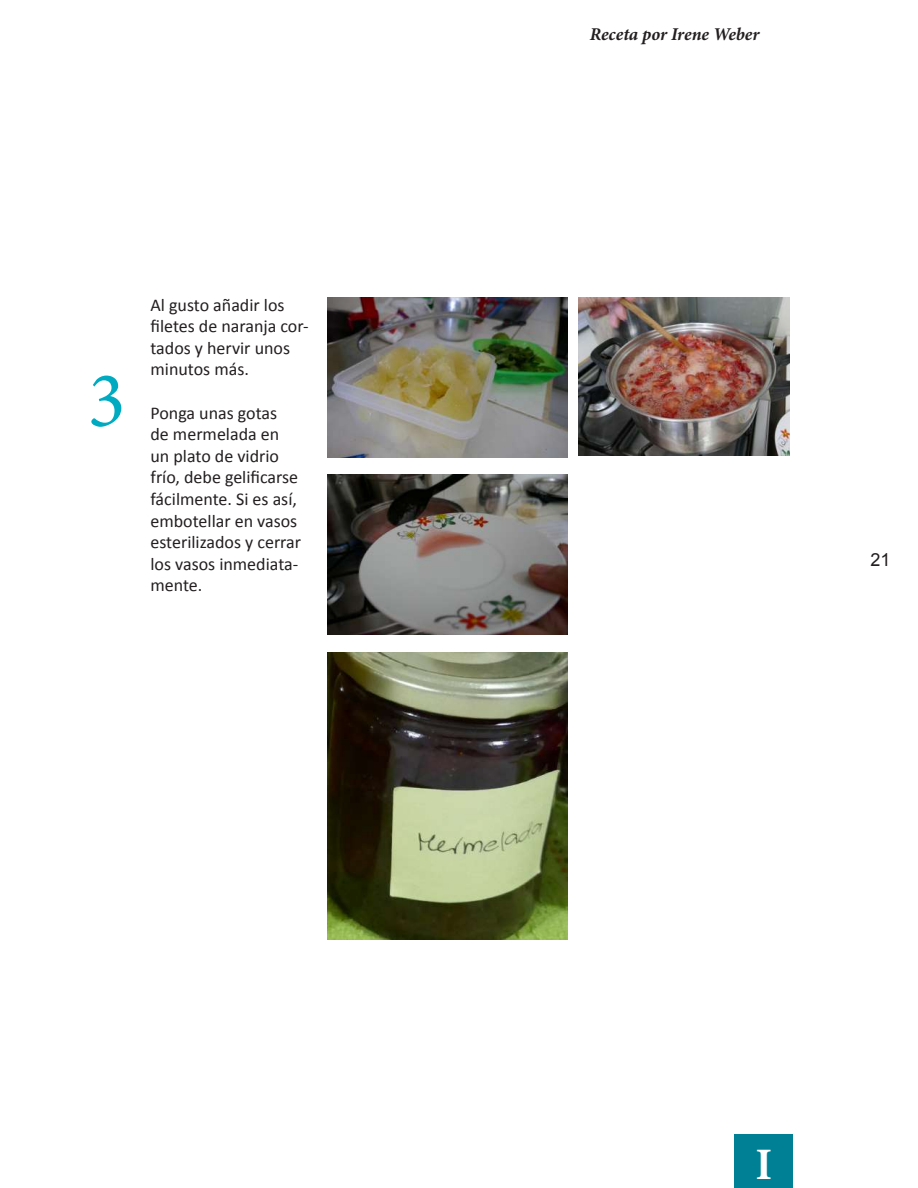
<style>
.page{position:relative;width:918px;height:1188px;background:#fff}
.page>*{position:absolute;margin:0;border:0;box-sizing:border-box;transform-origin:0 0}
.t1{font:79.2px "Minion Pro";color:#00abc1}
.t2{font:700 45px "Minion Pro";color:#fff}
.t3{font:18px/21.6px "Calibri";color:#231f20}
.t4{font:italic 700 18px "Minion Pro";letter-spacing:-.005em;color:#231f20}
.t5{font:18px "Arial";color:#231f20}
</style>
<div class="page">
<img style="left:328px;top:297px;width:240px;height:160px">
<img style="left:579px;top:297px;width:211px;height:159px">
<img style="left:328px;top:474px;width:240px;height:160px">
<img style="left:328px;top:653px;width:240px;height:286px">
<div style="left:735px;top:1134px;width:58px;height:54px;background:#008095"></div>
<h1 class="t1" style="left:88px;top:348px;width:40px">3</h1>
<p class="t3" style="left:151px;top:293px;width:160px">Al gusto añadir los filetes de naranja cor&shy;tados y hervir unos minutos más.</p>
<p class="t3" style="left:151px;top:401px;width:152px">Ponga unas gotas<br>de mermelada en un plato de vidrio frío, debe gelificarse fácilmente. Si es así, embotellar en vasos esterilizados y cerrar los vasos inmediata&shy;mente.</p>
<p class="t4" style="left:590px;top:22px;width:171px">Receta por Irene Weber</p>
<p class="t5" style="left:870px;top:547px;width:22px">21</p>
<h2 class="t2" style="left:755px;top:1133px;width:19px">I</h2>
</div>
